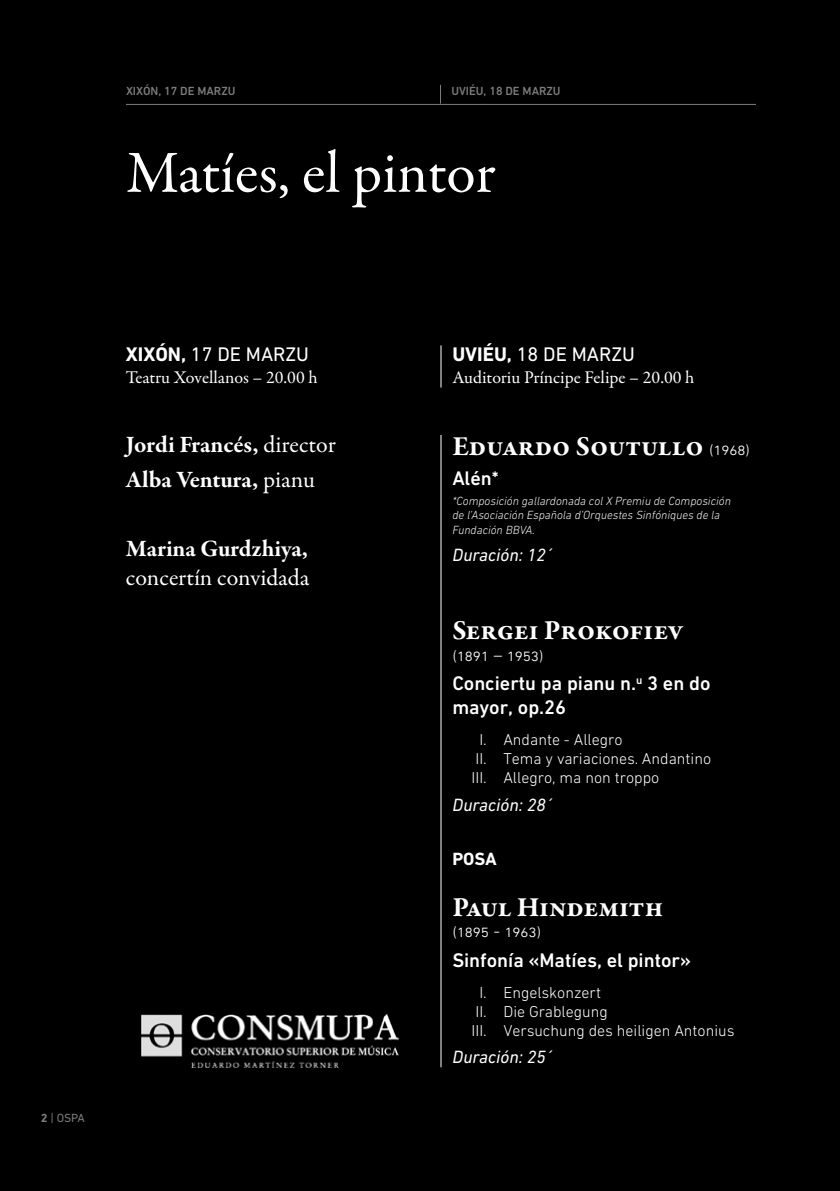
<style>
.page{position:relative;width:840px;height:1191px;background:#fff}
.page>*{position:absolute;margin:0;border:0;box-sizing:border-box;transform-origin:0 0}
.t1{font:60px "Garamond Premr Pro";letter-spacing:-.005em;color:#fff}
.t2{font:700 28px "Garamond Premr Pro";letter-spacing:-.01em;color:#fff}
.t3{font:700 24px/34.4px "Garamond Premr Pro";letter-spacing:-.01em;color:#fff}
.t4{font:24px "Garamond Premr Pro";letter-spacing:-.005em;color:#fff}
.t5{font:500 20px/24px "DIN Next W1 G";color:#fff}
.t6{font:20px "DIN Next W1 G";color:#fff}
.t7{font:18px "Garamond Premr Pro";color:#fff}
.t8{font:italic 18px "DIN Next W1 G";color:#fff}
.t9{font:300 18px "DIN Next W1 G";color:#fff}
.t10{font:700 18px "DIN Next W1 G";color:#fff}
.t11{font:300 16px/19.2px "DIN Next W1 G";color:#fff}
.t12{font:italic 300 12px/14.4px "DIN Next W1 G";color:#fff}
.t13{font:500 12px "DIN Next W1 G";color:#7c7c7c}
.t14{font:12px "DIN Next W1 G";color:#7c7c7c}
.s1{font-weight:700}
.s2{font-weight:400}
.s3{font-family:"DIN Next W1 G";font-weight:300;font-size:18px}
</style>
<div class="page">
<div style="left:0;top:0;width:839px;height:1191px;background:#000"></div>
<hr style="left:440px;top:345px;width:1px;height:42px;background:#fff">
<hr style="left:440px;top:435px;width:1px;height:632px;background:#fff">
<hr style="left:126px;top:104px;width:629px;height:1px;background:#7c7c7c">
<svg style="left:440px;top:85px;width:1px;height:19px"></svg>
<img style="left:141px;top:1015px;width:257px;height:52px">
<p class="t13" style="left:126px;top:84px;width:111px">Xixón, 17 de marzu</p>
<p class="t13" style="left:451px;top:84px;width:111px">UVIÉU, 18 de marzu</p>
<h1 class="t1" style="left:126px;top:137px;width:371px">Matíes, el pintor</h1>
<p class="t6" style="left:126px;top:343px;width:184px"><span class="s1">XIXÓN,</span> 17 DE MARZU</p>
<p class="t7" style="left:126px;top:366px;width:193px">Teatru Xovellanos – 20.00 h</p>
<h3 class="t3" style="left:126px;top:428px;width:211px">Jordi Francés, <span class="s2">director<br></span>Alba Ventura, <span class="s2">pianu</span></h3>
<h3 class="t3" style="left:126px;top:531px;width:183px">Marina Gurdzhiya,</h3>
<h3 class="t4" style="left:126px;top:562px;width:185px">concertín convidada</h3>
<p class="t14" style="left:41px;top:1111px;width:45px"><span class="s1">2</span> | OSPA</p>
<p class="t6" style="left:452px;top:343px;width:184px"><span class="s1">UVIÉU,</span> 18 DE MARZU</p>
<p class="t7" style="left:452px;top:366px;width:243px">Auditoriu Príncipe Felipe – 20.00 h</p>
<h2 class="t2" style="left:452px;top:429px;width:299px">Eduardo Soutullo <span class="s3">(1968)</span></h2>
<p class="t5" style="left:452px;top:466px;width:48px">Alén*</p>
<p class="t12" style="left:452px;top:493px;width:280px">*Composición gallardonada col X Premiu de Composición de l’Asociación Española d’Orquestes Sinfóniques de la<br>Fundación BBVA.</p>
<p class="t8" style="left:452px;top:544px;width:102px">Duración: 12´</p>
<h2 class="t2" style="left:452px;top:613px;width:233px">Sergei Prokofiev</h2>
<p class="t9" style="left:452px;top:644px;width:93px">(1891 – 1953)</p>
<p class="t5" style="left:452px;top:671px;width:259px">Conciertu pa pianu n.<sup>u</sup> 3 en do mayor, op.26</p>
<p class="t11" style="left:471px;top:729px;width:241px;text-indent:8px">I. Andante - Allegro<br>II. Tema y variaciones. Andantino<br>III. Allegro, ma non troppo</p>
<p class="t8" style="left:452px;top:794px;width:102px">Duración: 28´</p>
<p class="t10" style="left:452px;top:848px;width:46px">POSA</p>
<h2 class="t2" style="left:452px;top:889px;width:212px">Paul Hindemith</h2>
<p class="t9" style="left:452px;top:921px;width:90px">(1895 - 1963)</p>
<p class="t5" style="left:452px;top:948px;width:240px">Sinfonía «Matíes, el pintor»</p>
<p class="t11" style="left:471px;top:982px;width:264px;text-indent:8px">I. Engelskonzert<br>II. Die Grablegung<br>III. Versuchung des heiligen Antonius</p>
<p class="t8" style="left:452px;top:1046px;width:102px">Duración: 25´</p>
</div>
